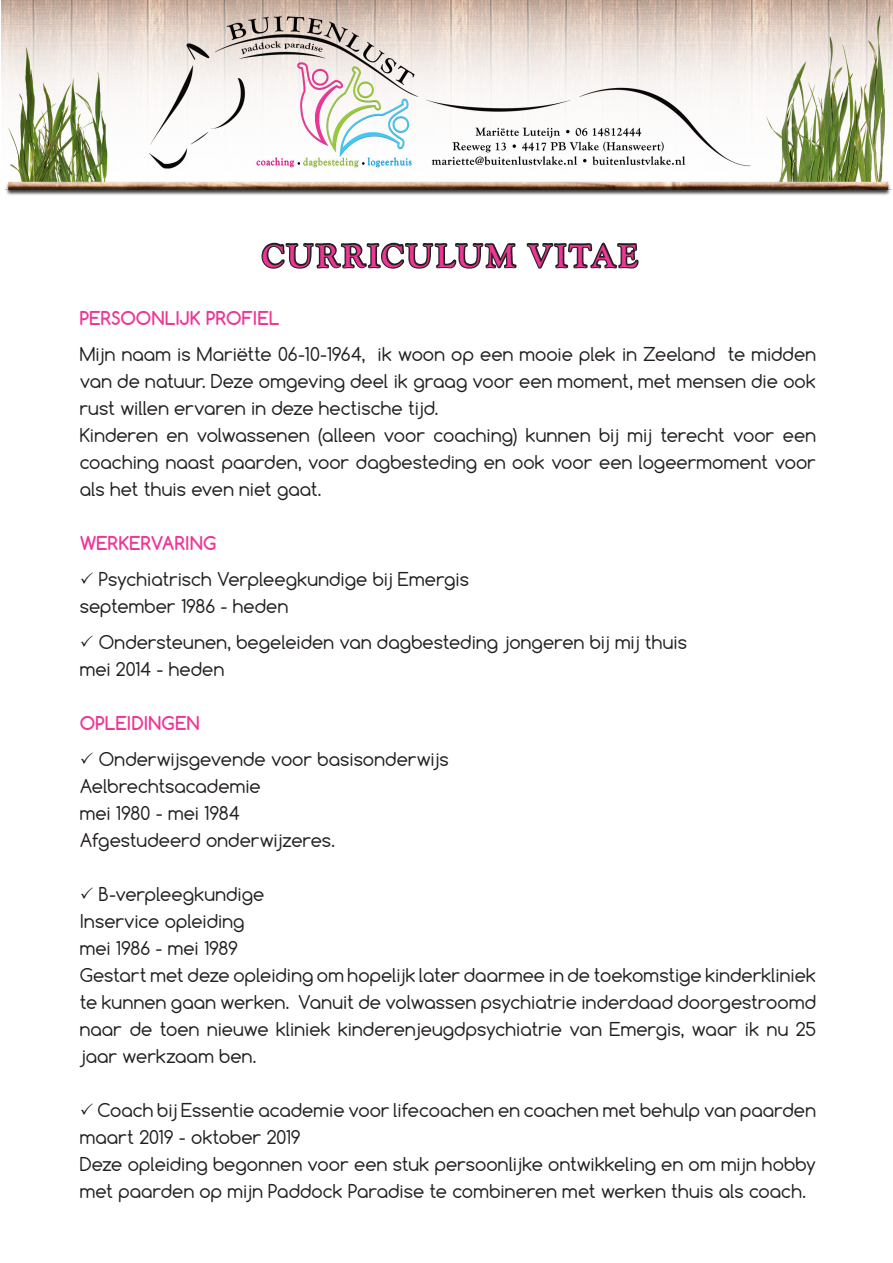
<style>
.page{position:relative;width:893px;height:1263px;background:#fff}
.page>*{position:absolute;margin:0;border:0;box-sizing:border-box;transform-origin:0 0}
.t1{font:700 33px "Goudy Old Style T";letter-spacing:.09em;color:#ee3696}
.t2{font:18px/27px "Comfortaa";letter-spacing:.005em;color:#231f20;text-align:justify}
.t3{font:700 18px "Comfortaa";letter-spacing:.005em;color:#ee3696}
</style>
<div class="page">
<img style="left:1px;top:0;width:892px;height:195px">
<svg style="left:259px;top:0;width:259px;height:269px"></svg>
<svg style="left:525px;top:180px;width:116px;height:89px"></svg>
<p class="t1" style="left:262px;top:237px;width:377px">CURRICULUM VITAE</p>
<p class="t3" style="left:80px;top:306px;width:201px">PERSOONLIJK PROFIEL</p>
<p class="t2" style="left:80px;top:340px;width:738px">Mijn naam is Mariëtte 06-10-1964, ik woon op een mooie plek in Zeeland te midden van de natuur. Deze omgeving deel ik graag voor een moment, met mensen die ook rust willen ervaren in deze hectische tijd.</p>
<p class="t2" style="left:80px;top:421px;width:738px">Kinderen en volwassenen (alleen voor coaching) kunnen bij mij terecht voor een coaching naast paarden, voor dagbesteding en ook voor een logeermoment voor als het thuis even niet gaat.</p>
<p class="t3" style="left:80px;top:531px;width:138px">WERKERVARING</p>
<p class="t2" style="left:99px;top:565px;width:372px">Psychiatrisch Verpleegkundige bij Emergis</p>
<p class="t2" style="left:80px;top:592px;width:210px">september 1986 - heden</p>
<p class="t2" style="left:99px;top:628px;width:590px">Ondersteunen, begeleiden van dagbesteding jongeren bij mij thuis</p>
<p class="t2" style="left:80px;top:655px;width:146px">mei 2014 - heden</p>
<p class="t3" style="left:80px;top:711px;width:121px">OPLEIDINGEN</p>
<p class="t2" style="left:99px;top:745px;width:352px">Onderwijsgevende voor basisonderwijs</p>
<p class="t2" style="left:80px;top:772px;width:183px">Aelbrechtsacademie</p>
<p class="t2" style="left:80px;top:799px;width:162px">mei 1980 - mei 1984</p>
<p class="t2" style="left:80px;top:826px;width:257px">Afgestudeerd onderwijzeres.</p>
<p class="t2" style="left:99px;top:880px;width:167px">B-verpleegkundige</p>
<p class="t2" style="left:80px;top:907px;width:166px">Inservice opleiding</p>
<p class="t2" style="left:80px;top:934px;width:160px">mei 1986 - mei 1989</p>
<p class="t2" style="left:80px;top:961px;width:738px">Gestart met deze opleiding om hopelijk later daarmee in de toekomstige kinderkliniek te kunnen gaan werken. Vanuit de volwassen psychiatrie inderdaad doorgestroomd naar de toen nieuwe kliniek kinderenjeugdpsychiatrie van Emergis, waar ik nu 25 jaar werkzaam ben.</p>
<p class="t2" style="left:97px;top:1096px;width:720px">Coach bij Essentie academie voor lifecoachen en coachen met behulp van paarden</p>
<p class="t2" style="left:80px;top:1123px;width:223px">maart 2019 - oktober 2019</p>
<p class="t2" style="left:80px;top:1150px;width:738px">Deze opleiding begonnen voor een stuk persoonlijke ontwikkeling en om mijn hobby met paarden op mijn Paddock Paradise te combineren met werken thuis als coach.</p>
</div>
